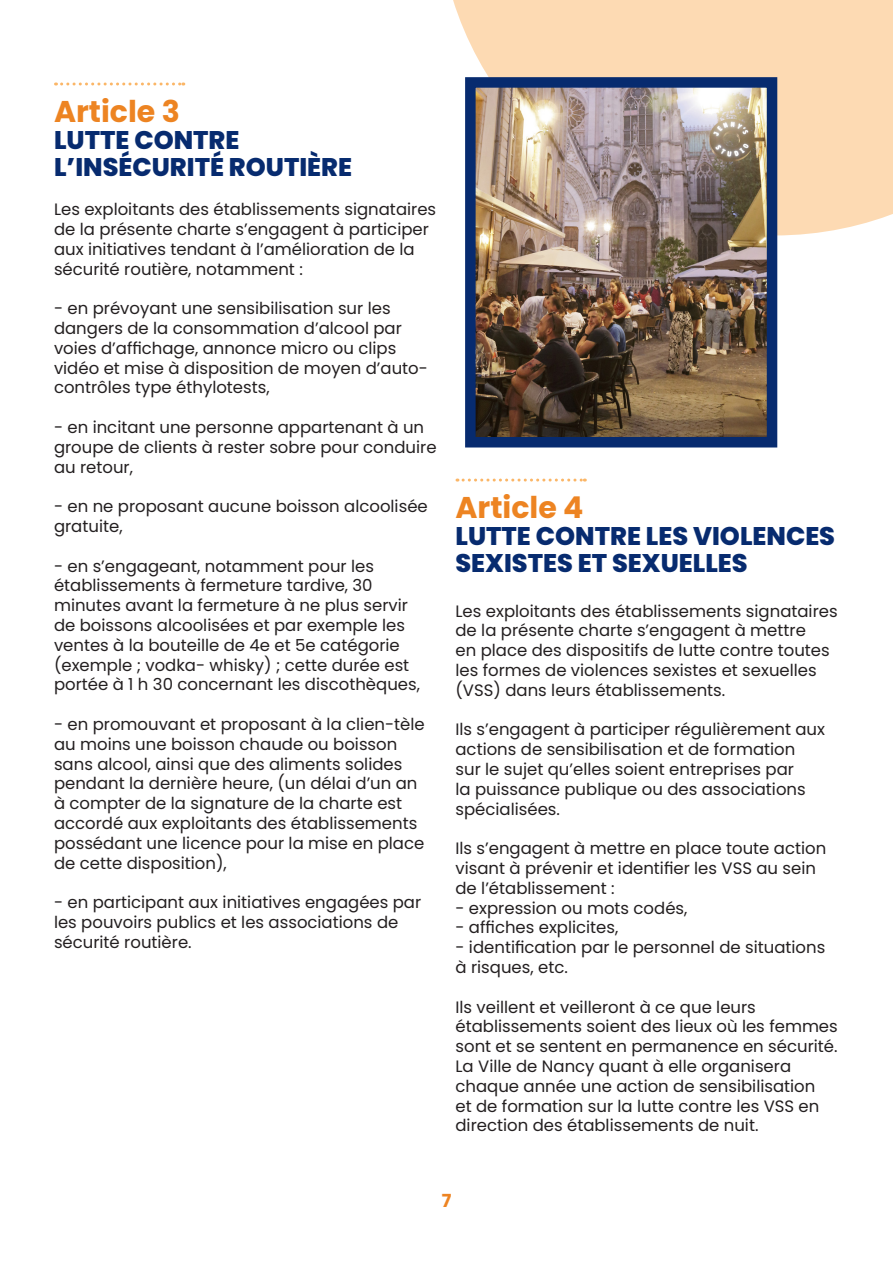
<style>
.page{position:relative;width:893px;height:1263px;background:#fff}
.page>*{position:absolute;margin:0;border:0;box-sizing:border-box;transform-origin:0 0}
.t1{font:700 30px "Poppins";color:#ed8422}
.t2{font:800 25.5px "Poppins";color:#072b6f}
.t3{font:700 18px "Poppins";color:#ed8422}
.t4{font:16.5px/19.8px "Poppins";color:#231f20}
</style>
<div class="page">
<svg style="left:453px;top:0;width:440px;height:235px;background:#fcdcb8"></svg>
<svg style="left:56px;top:82px;width:128px;height:4px"></svg>
<svg style="left:457px;top:478px;width:128px;height:4px"></svg>
<img style="left:476px;top:88px;width:290px;height:348px">
<div style="left:465px;top:77px;width:312px;height:370px;border:10px solid #072b6f"></div>
<p class="t1" style="left:54px;top:94px;width:127px">Article 3</p>
<p class="t2" style="left:54px;top:125px;width:187px">LUTTE CONTRE</p>
<p class="t2" style="left:54px;top:152px;width:300px">L’INSÉCURITÉ ROUTIÈRE</p>
<p class="t4" style="left:54px;top:200px;width:384px">Les exploitants des établissements signataires de la présente charte s’engagent à participer aux initiatives tendant à l’amélioration de la sécurité routière, notamment :</p>
<p class="t4" style="left:54px;top:299px;width:375px">- en prévoyant une sensibilisation sur les dangers de la consommation d’alcool par voies d’affichage, annonce micro ou clips vidéo et mise à disposition de moyen d’auto&shy;contrôles type éthylotests,</p>
<p class="t4" style="left:54px;top:417px;width:384px">- en incitant une personne appartenant à un groupe de clients à rester sobre pour conduire au retour,</p>
<p class="t4" style="left:54px;top:497px;width:375px">- en ne proposant aucune boisson alcoolisée gratuite,</p>
<p class="t4" style="left:54px;top:556px;width:367px">- en s’engageant, notamment pour les établissements à fermeture tardive, 30 minutes avant la fermeture à ne plus servir de boissons alcoolisées et par exemple les ventes à la bouteille de 4e et 5e catégorie (exemple ; vodka- whisky) ; cette durée est portée à 1 h 30 concernant les discothèques,</p>
<p class="t4" style="left:54px;top:714px;width:372px">- en promouvant et proposant à la clien-tèle au moins une boisson chaude ou boisson sans alcool, ainsi que des aliments solides pendant la dernière heure, (un délai d’un an à compter de la signature de la charte est accordé aux exploitants des établissements possédant une licence pour la mise en place de cette disposition),</p>
<p class="t4" style="left:54px;top:893px;width:369px">- en participant aux initiatives engagées par les pouvoirs publics et les associations de sécurité routière.</p>
<p class="t1" style="left:455px;top:490px;width:130px">Article 4</p>
<p class="t2" style="left:455px;top:521px;width:381px">LUTTE CONTRE LES VIOLENCES</p>
<p class="t2" style="left:455px;top:548px;width:294px">SEXISTES ET SEXUELLES</p>
<p class="t4" style="left:455px;top:601px;width:384px">Les exploitants des établissements signataires de la présente charte s’engagent à mettre<br>en place des dispositifs de lutte contre toutes les formes de violences sexistes et sexuelles (VSS) dans leurs établissements.</p>
<p class="t4" style="left:455px;top:720px;width:371px">Ils s’engagent à participer régulièrement aux actions de sensibilisation et de formation<br>sur le sujet qu’elles soient entreprises par<br>la puissance publique ou des associations spécialisées.</p>
<p class="t4" style="left:455px;top:839px;width:372px">Ils s’engagent à mettre en place toute action visant à prévenir et identifier les VSS au sein de l’établissement :</p>
<p class="t4" style="left:455px;top:898px;width:233px">- expression ou mots codés,</p>
<p class="t4" style="left:455px;top:918px;width:164px">- affiches explicites,</p>
<p class="t4" style="left:455px;top:938px;width:371px">- identification par le personnel de situations à risques, etc.</p>
<p class="t4" style="left:455px;top:997px;width:384px">Ils veillent et veilleront à ce que leurs établissements soient des lieux où les femmes sont et se sentent en permanence en sécurité.</p>
<p class="t4" style="left:455px;top:1056px;width:365px">La Ville de Nancy quant à elle organisera chaque année une action de sensibilisation et de formation sur la lutte contre les VSS en direction des établissements de nuit.</p>
<p class="t3" style="left:442px;top:1191px;width:11px">7</p>
</div>
